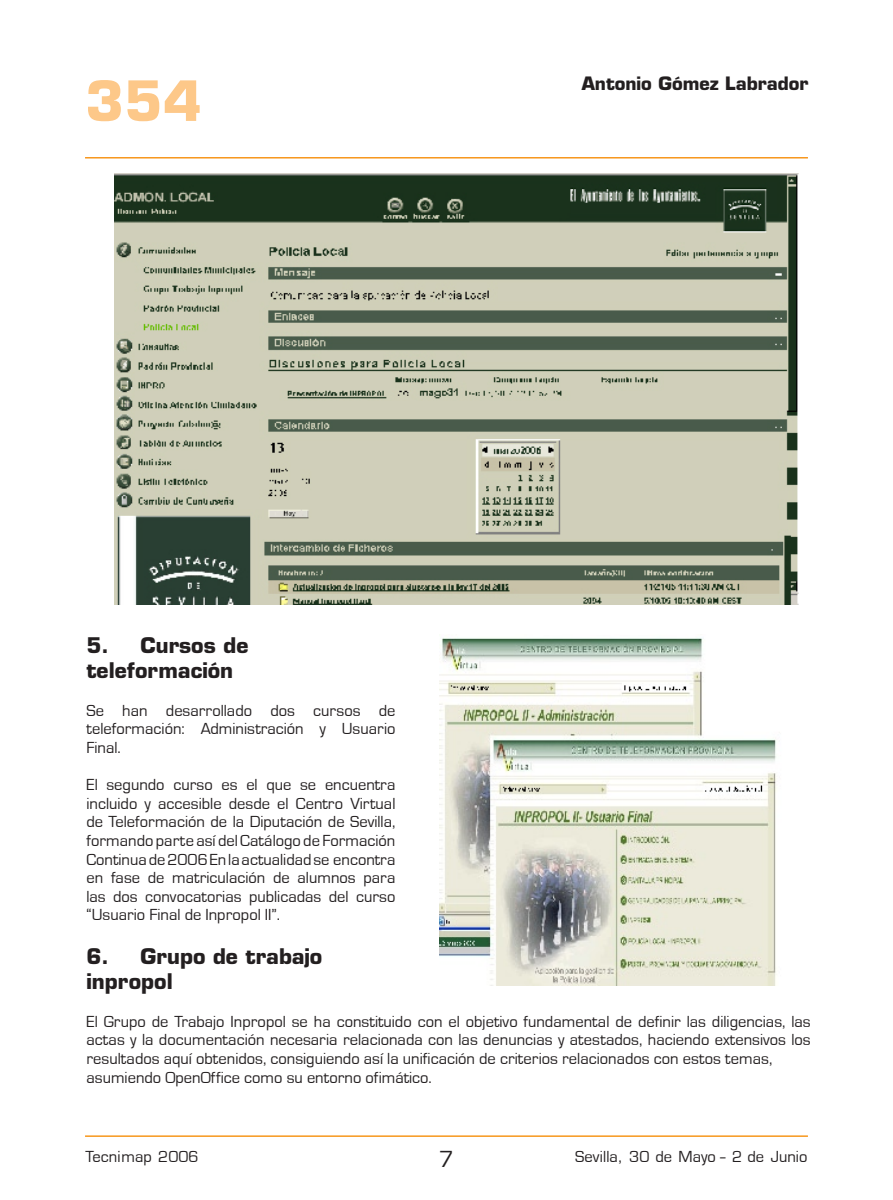
<style>
.page{position:relative;width:893px;height:1200px;background:#fff}
.page>*{position:absolute;margin:0;border:0;box-sizing:border-box;transform-origin:0 0}
.t1{font:700 54px "Eurostile";color:#fdc889}
.t2{font:700 21px/25.2px "Eurostile";color:#231f20}
.t3{font:700 18px "Eurostile";color:#231f20}
.t4{font:16.5px/18.6px "Eurostile T";color:#231f20;text-align:justify}
.t5{font:16.5px "Eurostile";color:#231f20}
</style>
<div class="page">
<hr style="left:85px;top:1135px;width:723px;height:1px;background:#f7971d">
<hr style="left:85px;top:157px;width:723px;height:1px;background:#f7971d">
<img style="left:114px;top:173px;width:685px;height:431px">
<img style="left:439px;top:638px;width:337px;height:347px">
<h1 class="t1" style="left:85px;top:68px;width:118px">354</h1>
<p class="t3" style="left:582px;top:73px;width:228px">Antonio Gómez Labrador</p>
<p class="t2" style="left:86px;top:632px;width:163px">5. Cursos de teleformación</p>
<p class="t4" style="left:86px;top:701px;width:310px">Se han desarrollado dos cursos de teleformación: Administración y Usuario Final.</p>
<p class="t4" style="left:86px;top:775px;width:310px">El segundo curso es el que se encuentra incluido y accesible desde el Centro Virtual de Teleformación de la Diputación de Sevilla, formando parte así del Catálogo de Formación Continua de 2006 En la actualidad se encontra en fase de matriculación de alumnos para las dos convocatorias publicadas del curso “Usuario Final de Inpropol II”.</p>
<p class="t2" style="left:86px;top:943px;width:237px">6. Grupo de trabajo inpropol</p>
<p class="t4" style="left:86px;top:1011px;width:726px">El Grupo de Trabajo Inpropol se ha constituido con el objetivo fundamental de definir las diligencias, las actas y la documentación necesaria relacionada con las denuncias y atestados, haciendo extensivos los resultados aquí obtenidos, consiguiendo así la unificación de criterios relacionados con estos temas,</p>
<p class="t4" style="left:86px;top:1067px;width:347px">asumiendo OpenOffice como su entorno ofimático.</p>
<p class="t5" style="left:85px;top:1146px;width:115px">Tecnimap 2006</p>
<p class="t4" style="left:575px;top:1146px;width:234px">Sevilla, 30 de Mayo - 2 de Junio</p>
</div>
